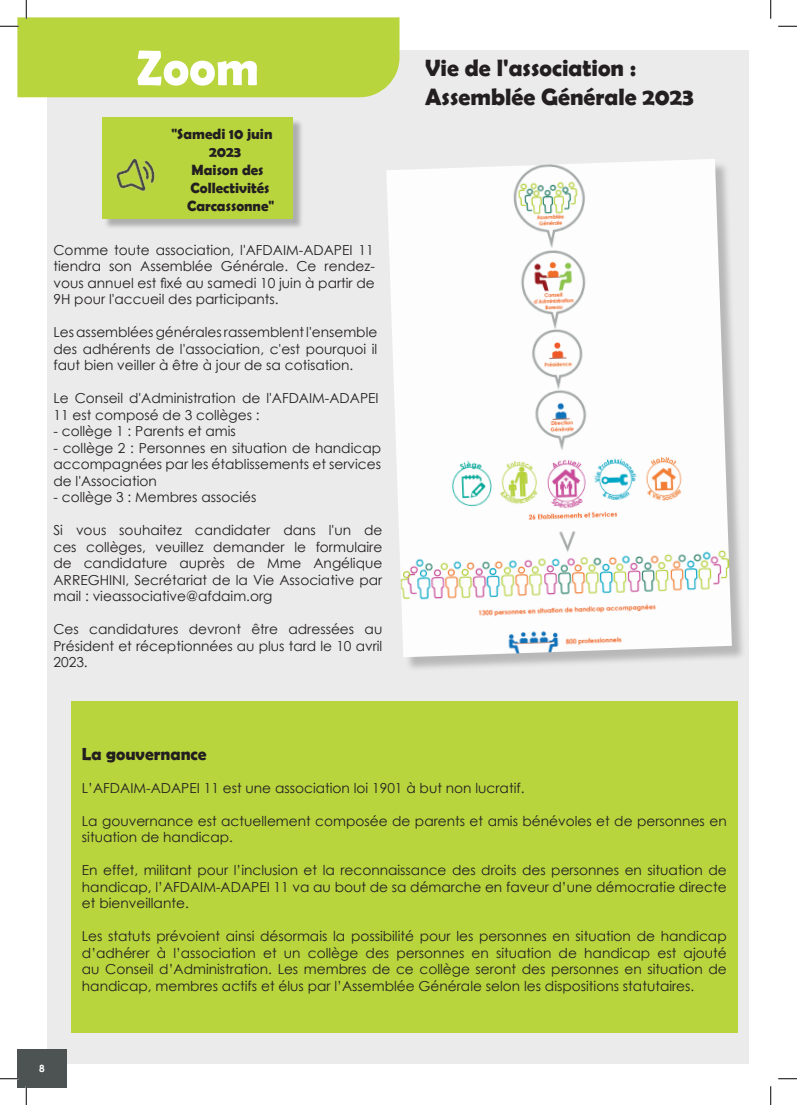
<style>
.page{position:relative;width:797px;height:1105px;background:#fff}
.page>*{position:absolute;margin:0;border:0;box-sizing:border-box;transform-origin:0 0}
.t1{font:700 50px "Berlin Sans FB Demi";color:#fff}
.t2{font:700 23.75px/28.5px "Berlin Sans FB Demi";color:#231f20}
.t3{font:700 17.5px "Berlin Sans FB Demi";color:#231f20}
.t4{font:700 14.88px "Berlin Sans FB Demi";color:#231f20}
.t5{font:13.75px/16.5px "Century Gothic";color:#231f20;text-align:justify}
.t6{font:700 10px "Century Gothic";color:#fff}
</style>
<div class="page">
<div style="left:48px;top:50px;width:701px;height:1014px;background:#ebebeb"></div>
<div style="left:17px;top:1048px;width:49px;height:39px;background:#4d5352"></div>
<div style="left:388px;top:161px;width:358px;height:511px;background:#231f20;opacity:.25"></div>
<img style="left:386px;top:159px;width:346px;height:498px">
<div style="left:71px;top:701px;width:666px;height:332px;background:#b8d53d"></div>
<div style="left:104px;top:119px;width:200px;height:111px;background:#231f20;opacity:.3"></div>
<div style="left:103px;top:117px;width:190px;height:102px;background:#b8d53d"></div>
<img style="left:116px;top:158px;width:39px;height:34px">
<svg style="left:778px;top:25px;width:19px;height:2px"></svg>
<svg style="left:0;top:1078px;width:19px;height:1px"></svg>
<svg style="left:778px;top:1078px;width:19px;height:1px"></svg>
<svg style="left:0;top:0;width:399px;height:97px"></svg>
<svg style="left:25px;top:1086px;width:2px;height:19px"></svg>
<svg style="left:770px;top:0;width:1px;height:19px"></svg>
<svg style="left:770px;top:1086px;width:1px;height:19px"></svg>
<h1 class="t1" style="left:136px;top:39px;width:125px">Zoom</h1>
<p class="t4" style="left:171px;top:125px;width:102px">"Samedi 10 juin</p>
<p class="t4" style="left:209px;top:143px;width:33px">2023</p>
<p class="t4" style="left:192px;top:161px;width:73px">Maison des</p>
<p class="t4" style="left:191px;top:179px;width:80px">Collectivités</p>
<p class="t4" style="left:187px;top:197px;width:89px">Carcassonne"</p>
<p class="t5" style="left:53px;top:241px;width:323px">Comme toute association, l'AFDAIM-ADAPEI 11 tiendra son Assemblée Générale. Ce rendez&shy;vous annuel est fixé au samedi 10 juin à partir de 9H pour l'accueil des participants.</p>
<p class="t5" style="left:53px;top:324px;width:325px">Les assemblées générales rassemblent l'ensemble des adhérents de l'association, c'est pourquoi il faut bien veiller à être à jour de sa cotisation.</p>
<p class="t5" style="left:53px;top:390px;width:327px">Le Conseil d'Administration de l'AFDAIM-ADAPEI<br>11 est composé de 3 collèges :</p>
<p class="t5" style="left:53px;top:423px;width:184px">- collège 1 : Parents et amis</p>
<p class="t5" style="left:53px;top:439px;width:329px">- collège 2 : Personnes en situation de handicap accompagnées par les établissements et services de l'Association</p>
<p class="t5" style="left:53px;top:489px;width:204px">- collège 3 : Membres associés</p>
<p class="t5" style="left:53px;top:522px;width:330px">Si vous souhaitez candidater dans l'un de ces collèges, veuillez demander le formulaire de candidature auprès de Mme Angélique ARREGHINI, Secrétariat de la Vie Associative par mail : vieassociative@afdaim.org</p>
<p class="t5" style="left:53px;top:621px;width:330px">Ces candidatures devront être adressées au Président et réceptionnées au plus tard le 10 avril 2023.</p>
<h2 class="t2" style="left:425px;top:53px;width:270px">Vie de l'association :<br>Assemblée Générale 2023</h2>
<p class="t6" style="left:39px;top:1061px;width:7px">8</p>
<p class="t3" style="left:82px;top:743px;width:126px">La gouvernance</p>
<p class="t5" style="left:82px;top:779px;width:444px">L’AFDAIM-ADAPEI 11 est une association loi 1901 à but non lucratif.</p>
<p class="t5" style="left:82px;top:812px;width:646px">La gouvernance est actuellement composée de parents et amis bénévoles et de personnes en situation de handicap.</p>
<p class="t5" style="left:82px;top:862px;width:646px">En effet, militant pour l’inclusion et la reconnaissance des droits des personnes en situation de handicap, l’AFDAIM-ADAPEI 11 va au bout de sa démarche en faveur d’une démocratie directe et bienveillante.</p>
<p class="t5" style="left:82px;top:928px;width:646px">Les statuts prévoient ainsi désormais la possibilité pour les personnes en situation de handicap d’adhérer à l’association et un collège des personnes en situation de handicap est ajouté au Conseil d’Administration. Les membres de ce collège seront des personnes en situation de handicap, membres actifs et élus par l’Assemblée Générale selon les dispositions statutaires.</p>
</div>
